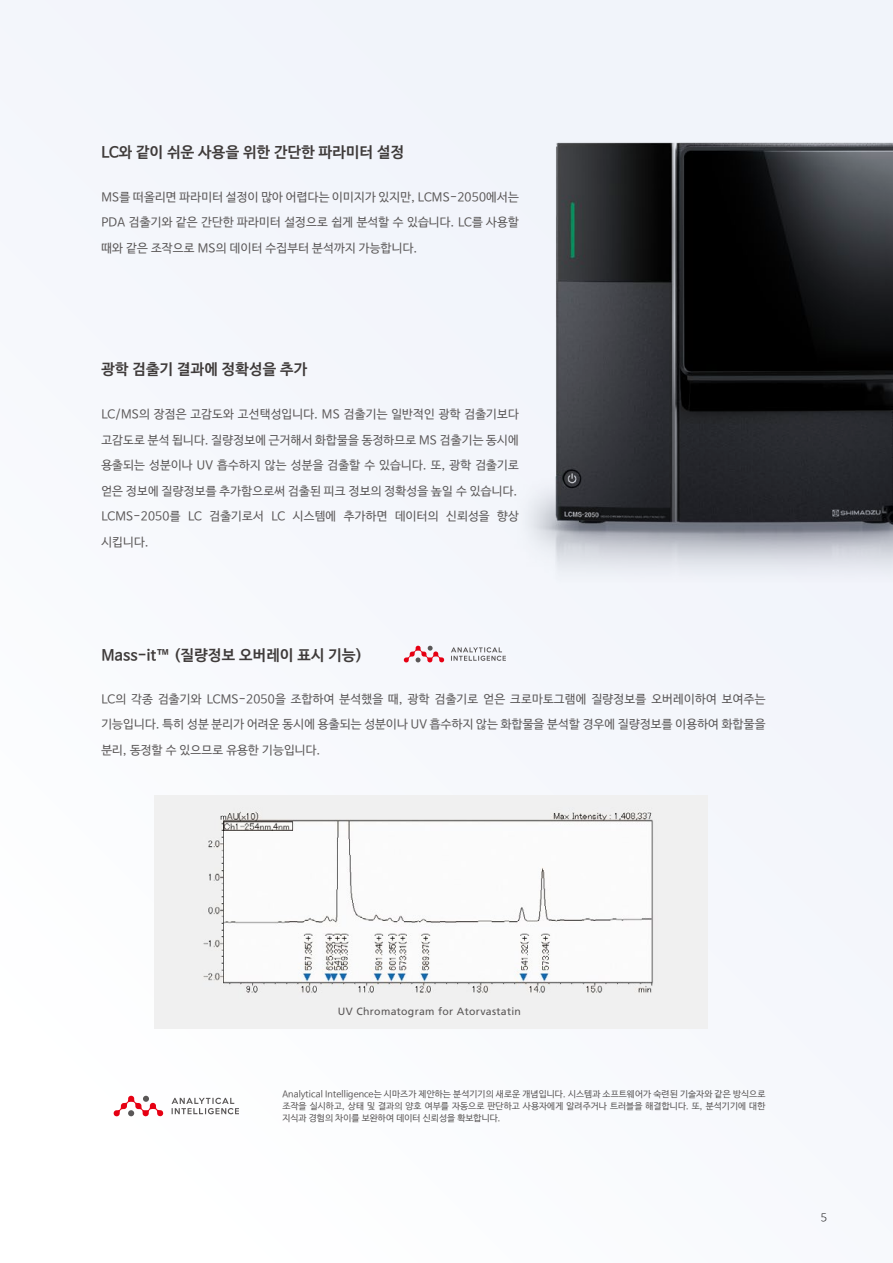
<style>
.page{position:relative;width:893px;height:1263px;background:#f6f8fc}
.page>*{position:absolute;margin:0;border:0;box-sizing:border-box;transform-origin:0 0}
.t1{font:15px "Nanum Barun Gothic OTF Bold";letter-spacing:.02em;color:#3f3b3a}
.t2{font:12px/25.5px "Nanum Barun Gothic OTF";letter-spacing:.02em;color:#5a5757;text-align:justify}
.t3{font:10.5px "Frutiger LT Std";letter-spacing:.03em;color:#5a5757}
.t4{font:10.5px "Nanum Barun Gothic OTF Light";color:#000}
.t5{font:9px/12px "Nanum Barun Gothic OTF";letter-spacing:.01em;color:#5a5757;text-align:justify}
</style>
<div class="page">
<img style="left:403px;top:142px;width:490px;height:519px">
<img style="left:155px;top:795px;width:552px;height:234px">
<svg style="left:451px;top:647px;width:55px;height:14px"></svg>
<svg style="left:404px;top:645px;width:40px;height:18px"></svg>
<svg style="left:172px;top:1098px;width:67px;height:16px"></svg>
<svg style="left:113px;top:1095px;width:50px;height:22px"></svg>
<p class="t1" style="left:101px;top:144px;width:304px">LC와 같이 쉬운 사용을 위한 간단한 파라미터 설정</p>
<p class="t2" style="left:101px;top:184px;width:419px">MS를 떠올리면 파라미터 설정이 많아 어렵다는 이미지가 있지만, LCMS-2050에서는 PDA 검출기와 같은 간단한 파라미터 설정으로 쉽게 분석할 수 있습니다. LC를 사용할 때와 같은 조작으로 MS의 데이터 수집부터 분석까지 가능합니다.</p>
<p class="t1" style="left:101px;top:362px;width:207px">광학 검출기 결과에 정확성을 추가</p>
<p class="t2" style="left:101px;top:402px;width:419px;text-align:left">LC/MS의 장점은 고감도와 고선택성입니다. MS 검출기는 일반적인 광학 검출기보다 고감도로 분석 됩니다. 질량정보에 근거해서 화합물을 동정하므로 MS 검출기는 동시에 용출되는 성분이나 UV 흡수하지 않는 성분을 검출할 수 있습니다. 또, 광학 검출기로 얻은 정보에 질량정보를 추가함으로써 검출된 피크 정보의 정확성을 높일 수 있습니다.<br>LCMS-2050를 LC 검출기로서 LC 시스템에 추가하면 데이터의 신뢰성을 향상 시킵니다.</p>
<p class="t1" style="left:101px;top:648px;width:263px">Mass-it™ (질량정보 오버레이 표시 기능)</p>
<p class="t2" style="left:101px;top:686px;width:665px">LC의 각종 검출기와 LCMS-2050을 조합하여 분석했을 때, 광학 검출기로 얻은 크로마토그램에 질량정보를 오버레이하여 보여주는 기능입니다. 특히 성분 분리가 어려운 동시에 용출되는 성분이나 UV 흡수하지 않는 화합물을 분석할 경우에 질량정보를 이용하여 화합물을 분리, 동정할 수 있으므로 유용한 기능입니다.</p>
<p class="t3" style="left:338px;top:1005px;width:185px">UV Chromatogram for Atorvastatin</p>
<p class="t5" style="left:282px;top:1088px;width:485px">Analytical Intelligence는 시마즈가 제안하는 분석기기의 새로운 개념입니다. 시스템과 소프트웨어가 숙련된 기술자와 같은 방식으로 조작을 실시하고, 상태 및 결과의 양호 여부를 자동으로 판단하고 사용자에게 알려주거나 트러블을 해결합니다. 또, 분석기기에 대한 지식과 경험의 차이를 보완하여 데이터 신뢰성을 확보합니다.</p>
<p class="t4" style="left:821px;top:1212px;width:8px">5</p>
</div>
